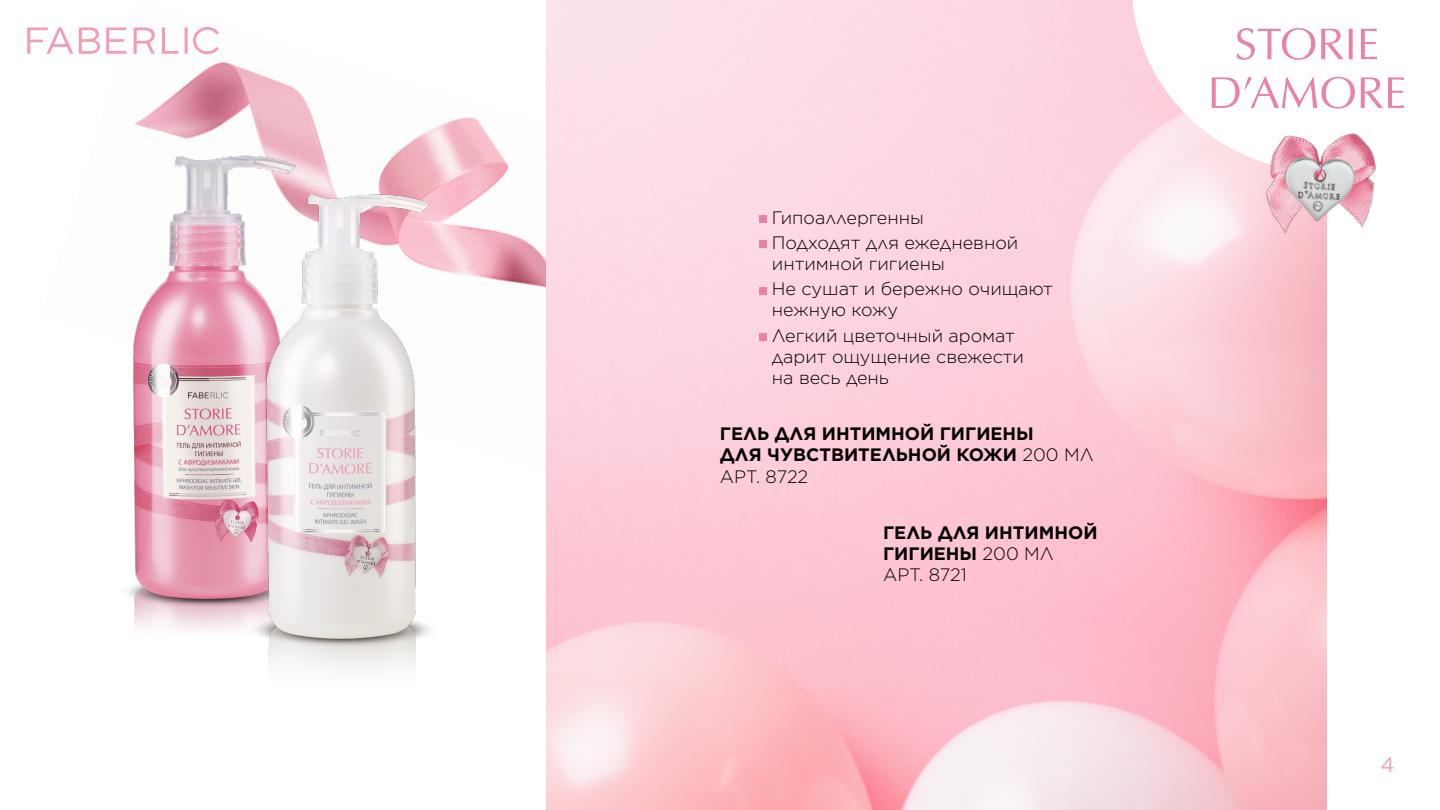
<style>
.page{position:relative;width:1440px;height:810px;background:#fff}
.page>*{position:absolute;margin:0;border:0;box-sizing:border-box;transform-origin:0 0}
.t1{font:21.08px "Gotham";color:#f39db3}
.t2{font:300 18px/25.3px "Gotham";color:#000}
.t3{font:700 18px/21px "Gotham";color:#000}
.s1{font-weight:300}
</style>
<div class="page">
<img style="left:135px;top:0;width:412px;height:525px">
<img style="left:128px;top:151px;width:170px;height:480px">
<img style="left:251px;top:176px;width:201px;height:493px">
<div style="left:759px;top:215px;width:8px;height:8px;background:#ea81a9"></div>
<div style="left:759px;top:241px;width:8px;height:7px;background:#ea81a9"></div>
<div style="left:759px;top:287px;width:8px;height:7px;background:#ea81a9"></div>
<div style="left:759px;top:333px;width:8px;height:8px;background:#ea81a9"></div>
<svg style="left:27px;top:27px;width:192px;height:27px"></svg>
<svg style="left:1132px;top:0;width:273px;height:172px"></svg>
<svg style="left:1212px;top:77px;width:192px;height:32px"></svg>
<svg style="left:1236px;top:28px;width:141px;height:32px"></svg>
<img style="left:1254px;top:132px;width:145px;height:105px">
<p class="t2" style="left:772px;top:204px;width:248px">Гипоаллергенны<br>Подходят для ежедневной</p>
<p class="t2" style="left:772px;top:251px;width:283px">интимной гигиены<br>Не сушат и бережно очищают</p>
<p class="t2" style="left:772px;top:297px;width:245px">нежную кожу<br>Легкий цветочный аромат</p>
<p class="t2" style="left:772px;top:345px;width:254px;line-height:21px">дарит ощущение свежести на весь день</p>
<p class="t3" style="left:720px;top:424px;width:375px">ГЕЛЬ ДЛЯ ИНТИМНОЙ ГИГИЕНЫ<br>ДЛЯ ЧУВСТВИТЕЛЬНОЙ КОЖИ <span class="s1">200 МЛ<br>АРТ. 8722</span></p>
<p class="t3" style="left:883px;top:522px;width:216px">ГЕЛЬ ДЛЯ ИНТИМНОЙ<br>ГИГИЕНЫ <span class="s1">200 МЛ<br>АРТ. 8721</span></p>
<p class="t1" style="left:1380px;top:751px;width:16px">4</p>
</div>
